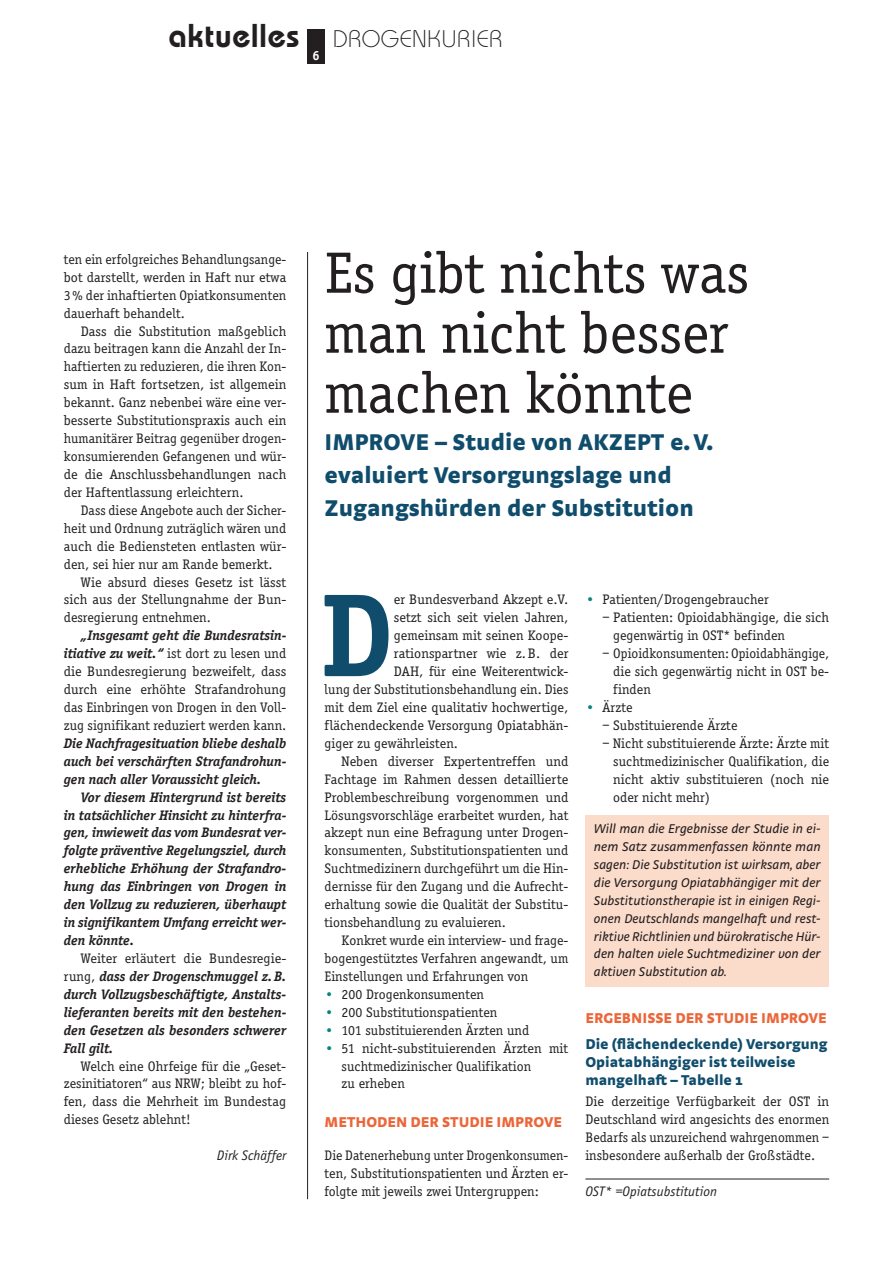
<style>
.page{position:relative;width:893px;height:1263px;background:#fff}
.page>*{position:absolute;margin:0;border:0;box-sizing:border-box;transform-origin:0 0}
.t1{font:700 121.8px "Officina Serif";color:#104d6c}
.t2{font:60px/60px "Officina Serif";color:#231f20}
.t3{font:900 24px/33px "Strada";color:#104d6c}
.t4{font:300 24px "Bauhaus";color:#231f20}
.t5{font:900 15px/17.9px "Strada";color:#104d6c}
.t6{font:900 15px "Strada";color:#eb6639}
.t7{font:14.25px/18px "Officina Serif";letter-spacing:.005em;color:#231f20;text-align:justify}
.t8{font:italic 700 14.25px/17.9px "Officina Serif";letter-spacing:.005em;color:#231f20;text-align:justify}
.t9{font:italic 14.25px "Officina Sans";letter-spacing:.005em;color:#231f20}
.t10{font:700 13.5px "Officina Serif";color:#fff}
.t11{font:italic 13.35px/17.9px "Strada";color:#231f20;text-align:justify}
.s1{font-weight:600;font-size:33px}
.s2{font-weight:700;font-style:italic}
.s3{font-weight:400;font-style:normal}
.s4{color:#088383}
</style>
<div class="page">
<div style="left:308px;top:30px;width:17px;height:34px;background:#231f20"></div>
<div style="left:585px;top:815px;width:244px;height:171px;background:#fbdbca"></div>
<hr style="left:307px;top:252px;width:1px;height:947px;background:#231f20">
<hr style="left:585px;top:1179px;width:244px;height:1px;background:#231f20">
<h3 class="t4" style="left:168px;top:24px;width:286px"><span class="s1">aktuelles</span> DROGENKURIER</h3>
<p class="t10" style="left:313px;top:47px;width:9px">6</p>
<p class="t7" style="left:64px;top:250px;width:224px">ten ein erfolgreiches Behandlungsange&shy;bot darstellt, werden in Haft nur etwa 3% der inhaftierten Opiatkonsumenten dauerhaft behandelt.</p>
<p class="t7" style="left:64px;top:322px;width:224px;text-indent:17px">Dass die Substitution maßgeblich dazu beitragen kann die Anzahl der In&shy;haftierten zu reduzieren, die ihren Kon&shy;sum in Haft fortsetzen, ist allgemein bekannt. Ganz nebenbei wäre eine ver&shy;besserte Substitutionspraxis auch ein humanitärer Beitrag gegenüber drogen&shy;konsumierenden Gefangenen und wür&shy;de die Anschlussbehandlungen nach der Haftentlassung erleichtern.</p>
<p class="t7" style="left:81px;top:501px;width:207px">Dass diese Angebote auch der Sicher-</p>
<p class="t7" style="left:64px;top:519px;width:224px">heit und Ordnung zuträglich wären und</p>
<p class="t7" style="left:64px;top:537px;width:224px">auch die Bediensteten entlasten wür-</p>
<p class="t7" style="left:64px;top:555px;width:210px">den, sei hier nur am Rande bemerkt.</p>
<p class="t7" style="left:81px;top:573px;width:207px">Wie absurd dieses Gesetz ist lässt</p>
<p class="t7" style="left:64px;top:591px;width:224px">sich aus der Stellungnahme der Bun-</p>
<p class="t7" style="left:64px;top:609px;width:149px">desregierung entnehmen.</p>
<p class="t7" style="left:64px;top:627px;width:224px;text-indent:17px"><span class="s2">„Insgesamt geht die Bundesratsin&shy;itiative zu weit.“</span> ist dort zu lesen und die Bundesregierung bezweifelt, dass durch eine erhöhte Strafandrohung das Einbringen von Drogen in den Voll&shy;zug signifikant reduziert werden kann.</p>
<p class="t8" style="left:64px;top:734px;width:224px">Die Nachfragesituation bliebe deshalb auch bei verschärften Strafandrohun&shy;gen nach aller Voraussicht gleich.</p>
<p class="t8" style="left:64px;top:788px;width:224px;text-indent:17px">Vor diesem Hintergrund ist bereits in tatsächlicher Hinsicht zu hinterfra&shy;gen, inwieweit das vom Bundesrat ver&shy;folgte präventive Regelungsziel, durch erhebliche Erhöhung der Strafandro&shy;hung das Einbringen von Drogen in den Vollzug zu reduzieren, überhaupt in signifikantem Umfang erreicht wer&shy;den könnte.</p>
<p class="t8" style="left:64px;top:949px;width:224px;text-indent:17px"><span class="s3">Weiter erläutert die Bundesregie&shy;rung,</span> dass der Drogenschmuggel z.B. durch Vollzugsbeschäftigte, Anstalts&shy;lieferanten bereits mit den bestehen&shy;den Gesetzen als besonders schwerer Fall gilt.</p>
<p class="t7" style="left:64px;top:1057px;width:224px;text-indent:17px">Welch eine Ohrfeige für die „Geset&shy;zesinitiatoren“ aus NRW; bleibt zu hof&shy;fen, dass die Mehrheit im Bundestag dieses Gesetz ablehnt!</p>
<p class="t9" style="left:217px;top:1148px;width:71px">Dirk Schäffer</p>
<h2 class="t2" style="left:325px;top:244px;width:426px">Es gibt nichts was man nicht besser machen könnte</h2>
<h3 class="t3" style="left:325px;top:425px;width:390px">IMPROVE – Studie von AKZEPT e.V. evaluiert Versorgungslage und<br>Zugangshürden der Substitution</h3>
<h1 class="t1" style="left:321px;top:563px;width:74px">D</h1>
<p class="t7" style="left:394px;top:591px;width:176px">er Bundesverband Akzept e.V.</p>
<p class="t7" style="left:394px;top:609px;width:176px">setzt sich seit vielen Jahren,</p>
<p class="t7" style="left:394px;top:627px;width:176px">gemeinsam mit seinen Koope-</p>
<p class="t7" style="left:394px;top:645px;width:176px">rationspartner wie z.B. der</p>
<p class="t7" style="left:394px;top:663px;width:176px">DAH, für eine Weiterentwick-</p>
<p class="t7" style="left:325px;top:680px;width:245px">lung der Substitutionsbehandlung ein. Dies</p>
<p class="t7" style="left:325px;top:698px;width:245px">mit dem Ziel eine qualitativ hochwertige,</p>
<p class="t7" style="left:325px;top:716px;width:245px">flächendeckende Versorgung Opiatabhän-</p>
<p class="t7" style="left:325px;top:734px;width:135px">giger zu gewährleisten.</p>
<p class="t7" style="left:342px;top:752px;width:228px">Neben diverser Expertentreffen und</p>
<p class="t7" style="left:325px;top:770px;width:245px">Fachtage im Rahmen dessen detaillierte</p>
<p class="t7" style="left:325px;top:788px;width:245px">Problembeschreibung vorgenommen und</p>
<p class="t7" style="left:325px;top:806px;width:245px">Lösungsvorschläge erarbeitet wurden, hat</p>
<p class="t7" style="left:325px;top:824px;width:245px">akzept nun eine Befragung unter Drogen-</p>
<p class="t7" style="left:325px;top:842px;width:245px">konsumenten, Substitutionspatienten und</p>
<p class="t7" style="left:325px;top:860px;width:245px">Suchtmedizinern durchgeführt um die Hin-</p>
<p class="t7" style="left:325px;top:878px;width:245px">dernisse für den Zugang und die Aufrecht-</p>
<p class="t7" style="left:325px;top:896px;width:245px">erhaltung sowie die Qualität der Substitu-</p>
<p class="t7" style="left:325px;top:913px;width:183px">tionsbehandlung zu evaluieren.</p>
<p class="t7" style="left:342px;top:931px;width:228px">Konkret wurde ein interview- und frage-</p>
<p class="t7" style="left:325px;top:949px;width:245px">bogengestütztes Verfahren angewandt, um</p>
<p class="t7" style="left:325px;top:967px;width:205px">Einstellungen und Erfahrungen von</p>
<p class="t7" style="left:325px;top:985px;width:161px"><span class="s4">•</span> 200 Drogenkonsumenten</p>
<p class="t7" style="left:325px;top:1003px;width:174px"><span class="s4">•</span> 200 Substitutionspatienten</p>
<p class="t7" style="left:325px;top:1021px;width:206px"><span class="s4">•</span> 101 substituierenden Ärzten und</p>
<p class="t7" style="left:342px;top:1039px;width:228px;text-align:left;text-indent:-17px"><span class="s4">•</span> 51 nicht-substituierenden Ärzten mit suchtmedizinischer Qualifikation<br>zu erheben</p>
<p class="t6" style="left:325px;top:1113px;width:63px">Methoden</p>
<p class="t6" style="left:411px;top:1113px;width:10px">der</p>
<p class="t6" style="left:442px;top:1113px;width:26px">Studie</p>
<p class="t6" style="left:497px;top:1113px;width:67px">IMPROVE</p>
<p class="t7" style="left:325px;top:1146px;width:245px">Die Datenerhebung unter Drogenkonsumen&shy;ten, Substitutionspatienten und Ärzten er&shy;folgte mit jeweils zwei Untergruppen:</p>
<p class="t7" style="left:585px;top:591px;width:185px"><span class="s4">•</span> Patienten/Drogengebraucher</p>
<p class="t7" style="left:613px;top:609px;width:217px;text-indent:-11px">– Patienten: Opioidabhängige, die sich gegenwärtig in OST* befinden</p>
<p class="t7" style="left:613px;top:645px;width:218px;text-indent:-11px">– Opioidkonsumenten: Opioidabhängige, die sich gegenwärtig nicht in OST be&shy;finden</p>
<p class="t7" style="left:585px;top:698px;width:49px"><span class="s4">•</span> Ärzte</p>
<p class="t7" style="left:602px;top:716px;width:136px">– Substituierende Ärzte</p>
<p class="t7" style="left:613px;top:734px;width:217px;text-indent:-11px">– Nicht substituierende Ärzte: Ärzte mit suchtmedizinischer Qualifikation, die nicht aktiv substituieren (noch nie oder nicht mehr)</p>
<p class="t11" style="left:594px;top:819px;width:228px">Will man die Ergebnisse der Studie in ei&shy;nem Satz zusammenfassen könnte man sagen: Die Substitution ist wirksam, aber die Versorgung Opiatabhängiger mit der Substitutionstherapie ist in einigen Regi&shy;onen Deutschlands mangelhaft und rest&shy;riktive Richtlinien und bürokratische Hür&shy;den halten viele Suchtmediziner von der aktiven Substitution ab.</p>
<p class="t6" style="left:585px;top:1008px;width:19px">Ergebnisse</p>
<p class="t6" style="left:675px;top:1008px;width:10px">der</p>
<p class="t6" style="left:707px;top:1008px;width:26px">Studie</p>
<p class="t6" style="left:761px;top:1008px;width:67px">IMPROVE</p>
<p class="t5" style="left:585px;top:1035px;width:243px">Die (flächendeckende) Versorgung<br>Opiatabhängiger ist teilweise mangelhaft – Tabelle 1</p>
<p class="t7" style="left:585px;top:1093px;width:245px">Die derzeitige Verfügbarkeit der OST in Deutschland wird angesichts des enormen Bedarfs als unzureichend wahrgenommen – insbesondere außerhalb der Großstädte.</p>
<p class="t9" style="left:585px;top:1183px;width:133px">OST* =Opiatsubstitution</p>
</div>
